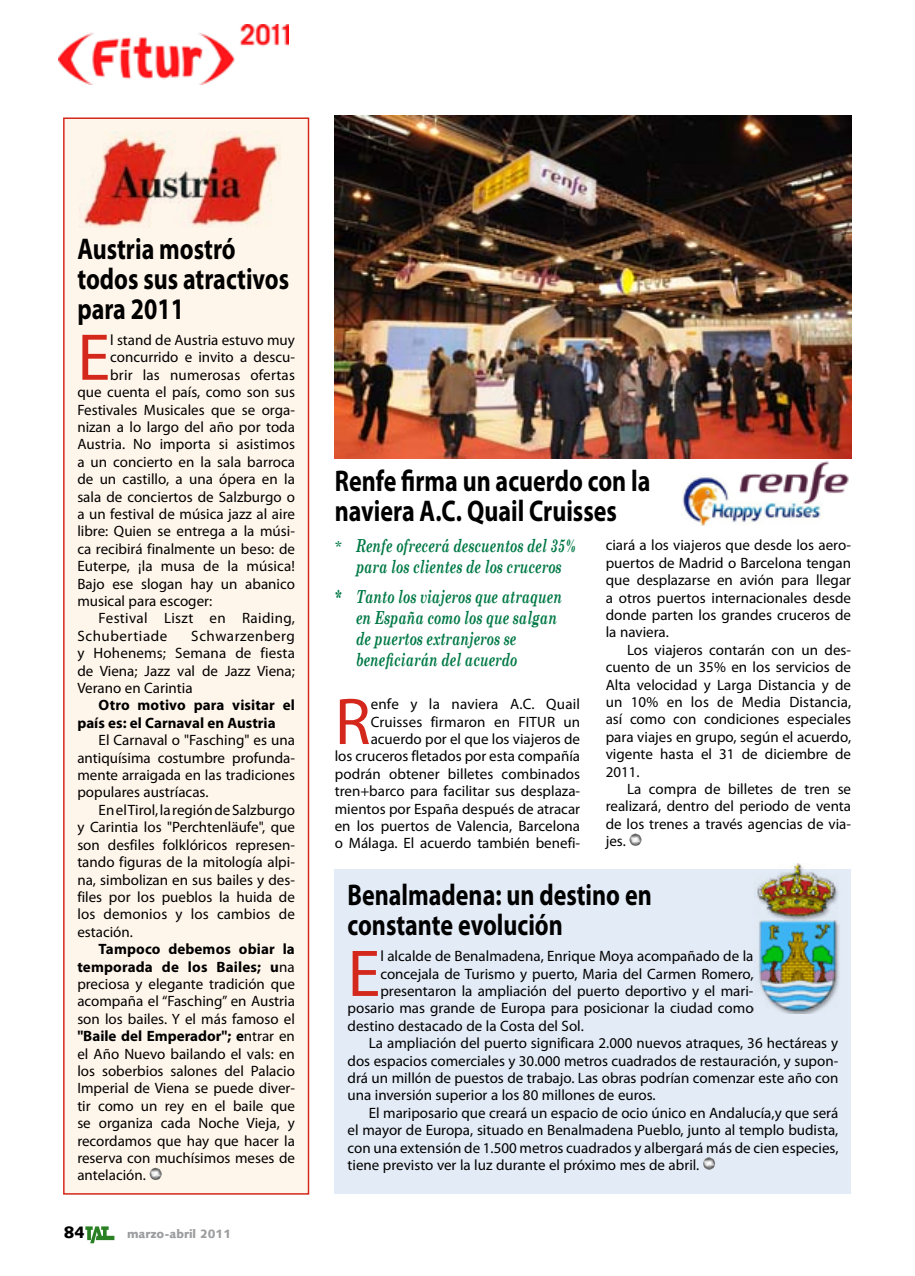
<style>
.page{position:relative;width:915px;height:1276px;background:#fff}
.page>*{position:absolute;margin:0;border:0;box-sizing:border-box;transform-origin:0 0}
.t1{font:66.6px "Myriad Pro";color:#d5281c}
.t2{font:700 30px/30px "Myriad Pro";color:#000;scale:.8 1}
.t3{font:italic 700 18px/21px "Century Schoolbook";color:#007946;text-align:center;scale:.7 1}
.t4{font:900 16.5px "Syntax";color:#000}
.t5{font:15px/17.4px "Myriad Pro";color:#000;text-align:justify}
.t6{font:700 15px/17.4px "Myriad Pro";color:#000}
.t7{font:15px "Myriad Pro";letter-spacing:.025em;color:#000}
.t8{font:15px "Myriad Pro";letter-spacing:.035em;color:#000}
.t9{font:900 12px "Syntax";color:#9c9d9f}
.s1{font-weight:700}
.s2{font-weight:400;font-style:normal;font-size:15px}
</style>
<div class="page">
<img style="left:58px;top:24px;width:230px;height:61px">
<svg style="left:85px;top:1226px;width:29px;height:17px"></svg>
<div style="left:64px;top:118px;width:244px;height:1076px;background:#fff6eb"></div>
<svg style="left:149px;top:1167px;width:13px;height:13px"></svg>
<div style="left:63px;top:117px;width:246px;height:1077px;border:2px solid #d5281c"></div>
<div style="left:334px;top:870px;width:516px;height:324px;background:#e3ebf6"></div>
<svg style="left:703px;top:1157px;width:12px;height:13px"></svg>
<img style="left:334px;top:115px;width:516px;height:343px">
<img style="left:79px;top:131px;width:201px;height:97px">
<img style="left:753px;top:863px;width:88px;height:150px">
<img style="left:681px;top:477px;width:140px;height:49px">
<svg style="left:629px;top:833px;width:12px;height:13px"></svg>
<img style="left:728px;top:452px;width:124px;height:53px">
<h2 class="t2" style="left:77px;top:233px;width:266px">Austria mostró todos sus atractivos para 2011</h2>
<h1 class="t1" style="left:77px;top:316px;width:34px">E</h1>
<p class="t5" style="left:110px;top:331px;width:186px">l stand de Austria estuvo muy</p>
<p class="t5" style="left:110px;top:348px;width:186px">concurrido e invito a descu-</p>
<p class="t5" style="left:110px;top:366px;width:186px">brir las numerosas ofertas</p>
<p class="t5" style="left:77px;top:383px;width:219px">que cuenta el país, como son sus</p>
<p class="t5" style="left:77px;top:400px;width:219px">Festivales Musicales que se orga-</p>
<p class="t5" style="left:77px;top:418px;width:219px">nizan a lo largo del año por toda</p>
<p class="t5" style="left:77px;top:435px;width:219px">Austria. No importa si asistimos</p>
<p class="t5" style="left:77px;top:453px;width:219px">a un concierto en la sala barroca</p>
<p class="t5" style="left:77px;top:470px;width:219px">de un castillo, a una ópera en la</p>
<p class="t5" style="left:77px;top:487px;width:219px">sala de conciertos de Salzburgo o</p>
<p class="t5" style="left:77px;top:505px;width:219px">a un festival de música jazz al aire</p>
<p class="t5" style="left:77px;top:522px;width:219px">libre: Quien se entrega a la músi-</p>
<p class="t5" style="left:77px;top:540px;width:219px">ca recibirá finalmente un beso: de</p>
<p class="t5" style="left:77px;top:557px;width:219px">Euterpe, ¡la musa de la música!</p>
<p class="t5" style="left:77px;top:574px;width:219px">Bajo ese slogan hay un abanico</p>
<p class="t5" style="left:77px;top:592px;width:136px">musical para escoger:</p>
<p class="t7" style="left:99px;top:609px;width:198px">Festival Liszt en Raiding,</p>
<p class="t8" style="left:77px;top:626px;width:91px">Schubertiade</p>
<p class="t5" style="left:77px;top:627px;width:219px;text-indent:114px">Schwarzenberg y Hohenems; Semana de fiesta de Viena; Jazz val de Jazz Viena; Verano en Carintia</p>
<p class="t6" style="left:77px;top:696px;width:219px;text-indent:21px">Otro motivo para visitar el país es: el Carnaval en Austria</p>
<p class="t5" style="left:77px;top:731px;width:219px;text-indent:21px">El Carnaval o "Fasching" es una antiquísima costumbre profunda&shy;mente arraigada en las tradiciones populares austríacas.</p>
<p class="t5" style="left:77px;top:801px;width:219px;text-indent:21px">En el Tirol, la región de Salzburgo y Carintia los "Perchtenläufe", que son desfiles folklóricos represen&shy;tando figuras de la mitología alpi&shy;na, simbolizan en sus bailes y des&shy;files por los pueblos la huida de los demonios y los cambios de estación.</p>
<p class="t5" style="left:77px;top:940px;width:219px;text-indent:21px"><span class="s1">Tampoco debemos obiar la temporada de los Bailes; u</span>na preciosa y elegante tradición que acompaña el “Fasching” en Austria son los bailes. Y el más famoso el <span class="s1">"Baile del Emperador"; e</span>ntrar en el Año Nuevo bailando el vals: en los soberbios salones del Palacio Imperial de Viena se puede diver&shy;tir como un rey en el baile que se organiza cada Noche Vieja, y recordamos que hay que hacer la reserva con muchísimos meses de antelación.</p>
<p class="t4" style="left:64px;top:1222px;width:22px">84</p>
<p class="t9" style="left:127px;top:1227px;width:106px">marzo-abril 2011</p>
<h2 class="t2" style="left:334px;top:465px;width:396px">Renfe firma un acuerdo con la naviera A.C. Quail Cruisses</h2>
<p class="t3" style="left:334px;top:535px;width:346px"><span class="s2">*</span> Renfe ofrecerá descuentos del 35% para los clientes de los cruceros</p>
<p class="t3" style="left:356px;top:585px;width:296px;text-align:left;text-indent:-21px">* Tanto los viajeros que atraquen en España como los que salgan de puertos extranjeros se beneficiarán del acuerdo</p>
<h1 class="t1" style="left:334px;top:680px;width:37px">R</h1>
<p class="t5" style="left:334px;top:695px;width:247px;text-align:right">enfe y la naviera A.C. Quail Cruisses firmaron en FITUR un acuerdo por el que los viajeros de<br>los cruceros fletados por esta compañía podrán obtener billetes combinados tren+barco para facilitar sus desplaza&shy;mientos por España después de atracar en los puertos de Valencia, Barcelona o Málaga. El acuerdo también benefi-</p>
<p class="t5" style="left:605px;top:536px;width:247px">ciará a los viajeros que desde los aero&shy;puertos de Madrid o Barcelona tengan que desplazarse en avión para llegar a otros puertos internacionales desde donde parten los grandes cruceros de la naviera.</p>
<p class="t5" style="left:605px;top:641px;width:247px;text-indent:21px">Los viajeros contarán con un des&shy;cuento de un 35% en los servicios de Alta velocidad y Larga Distancia y de un 10% en los de Media Distancia, así como con condiciones especiales para viajes en grupo, según el acuerdo, vigente hasta el 31 de diciembre de 2011.</p>
<p class="t5" style="left:605px;top:780px;width:247px;text-indent:21px">La compra de billetes de tren se realizará, dentro del periodo de venta de los trenes a través agencias de via&shy;jes.</p>
<h2 class="t2" style="left:347px;top:879px;width:381px">Benalmadena: un destino en constante evolución</h2>
<h1 class="t1" style="left:347px;top:932px;width:34px">E</h1>
<p class="t5" style="left:380px;top:947px;width:374px">l alcalde de Benalmadena, Enrique Moya acompañado de la</p>
<p class="t5" style="left:380px;top:964px;width:374px">concejala de Turismo y puerto, Maria del Carmen Romero,</p>
<p class="t5" style="left:380px;top:982px;width:374px">presentaron la ampliación del puerto deportivo y el mari-</p>
<p class="t5" style="left:347px;top:999px;width:407px">posario mas grande de Europa para posicionar la ciudad como</p>
<p class="t5" style="left:347px;top:1016px;width:238px">destino destacado de la Costa del Sol.</p>
<p class="t5" style="left:369px;top:1034px;width:471px">La ampliación del puerto significara 2.000 nuevos atraques, 36 hectáreas y</p>
<p class="t5" style="left:347px;top:1051px;width:492px">dos espacios comerciales y 30.000 metros cuadrados de restauración, y supon-</p>
<p class="t5" style="left:347px;top:1069px;width:492px">drá un millón de puestos de trabajo. Las obras podrían comenzar este año con</p>
<p class="t5" style="left:347px;top:1086px;width:309px">una inversión superior a los 80 millones de euros.</p>
<p class="t5" style="left:369px;top:1103px;width:471px">El mariposario que creará un espacio de ocio único en Andalucía,y que será</p>
<p class="t5" style="left:347px;top:1121px;width:492px">el mayor de Europa, situado en Benalmadena Pueblo, junto al templo budista,</p>
<p class="t5" style="left:347px;top:1138px;width:492px">con una extensión de 1.500 metros cuadrados y albergará más de cien especies,</p>
<p class="t5" style="left:347px;top:1156px;width:353px">tiene previsto ver la luz durante el próximo mes de abril.</p>
</div>
